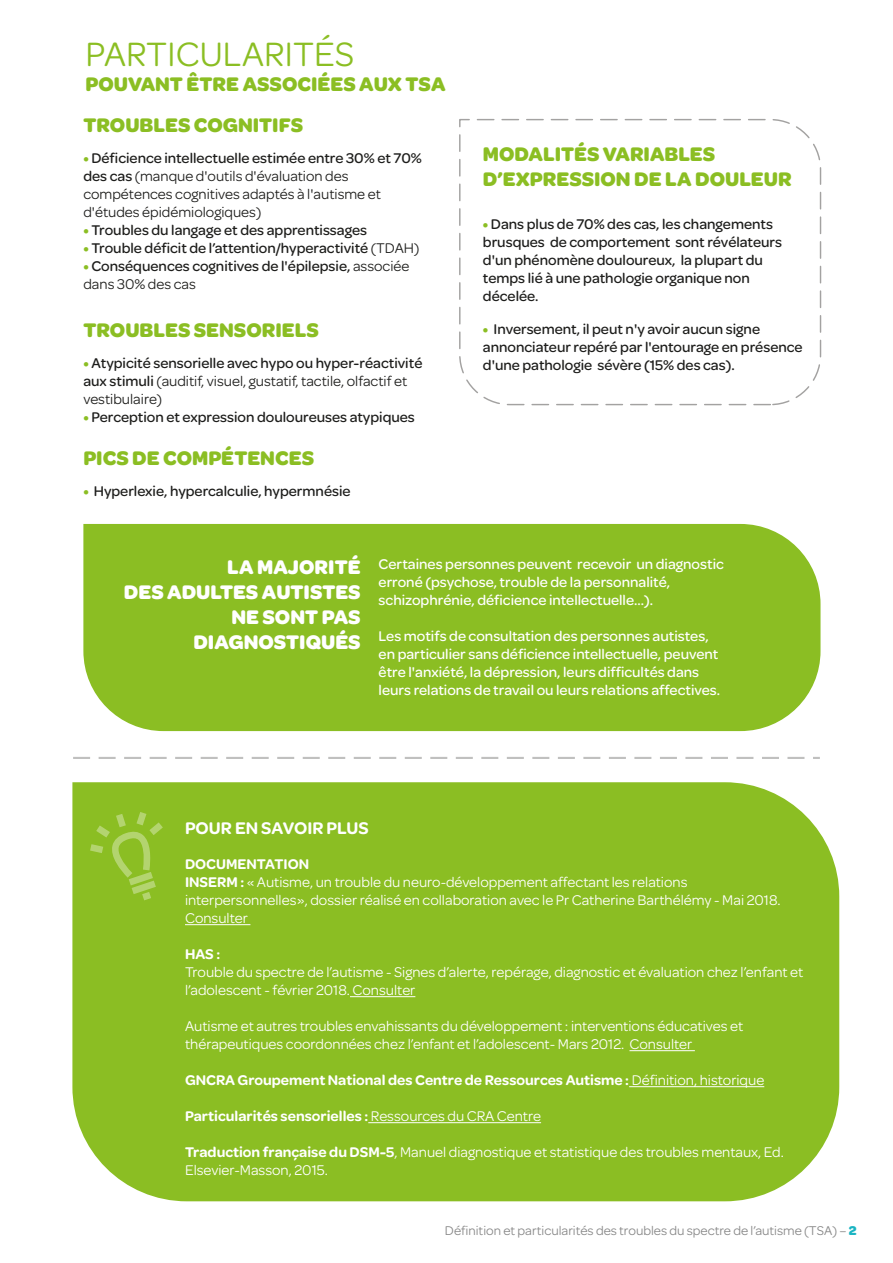
<style>
.page{position:relative;width:893px;height:1263px;background:#fff}
.page>*{position:absolute;margin:0;border:0;box-sizing:border-box;transform-origin:0 0}
.t1{font:36px "Omnes";color:#8bbe23}
.t2{font:700 21px/25.2px "Omnes";color:#8bbe23}
.t3{font:700 21px/25.2px "Omnes";color:#fff;text-align:right}
.t4{font:600 18px "Omnes";color:#fff}
.t5{font:500 15px/18px "Omnes";color:#1d1d1b}
.t6{font:15px/18px "Omnes";color:#fff}
.t7{font:500 15px/18px "Omnes";color:#fff}
.t8{font:15px/18px "Omnes";color:#1d1d1b}
.t9{font:600 15px "Omnes";color:#fff}
.t10{font:13.5px "Omnes";color:#878787}
.s1{font-weight:700;color:#8bbe23}
.s2{font-weight:500}
.s3{font-weight:400}
.s4{font-weight:600}
.s5{font-weight:700;color:#1ab4c2}
</style>
<div class="page">
<div style="left:72px;top:782px;width:767px;height:419px;background:#8bbe23"></div>
<svg style="left:90px;top:812px;width:73px;height:88px;background:#93c233"></svg>
<hr style="left:185px;top:924px;width:65px;height:1px;background:#fff">
<hr style="left:350px;top:996px;width:65px;height:1px;background:#fff">
<hr style="left:629px;top:1050px;width:66px;height:1px;background:#fff">
<hr style="left:629px;top:1086px;width:135px;height:1px;background:#fff">
<hr style="left:368px;top:1122px;width:173px;height:1px;background:#fff">
<div style="left:83px;top:524px;width:737px;height:207px;background:#8bbe23"></div>
<svg style="left:73px;top:757px;width:747px;height:2px"></svg>
<svg style="left:459px;top:118px;width:363px;height:288px"></svg>
<h1 class="t1" style="left:86px;top:29px;width:270px">PARTICULARITÉS</h1>
<h2 class="t2" style="left:86px;top:70px;width:361px">POUVANT ÊTRE ASSOCIÉES AUX TSA</h2>
<h2 class="t2" style="left:83px;top:111px;width:221px">TROUBLES COGNITIFS</h2>
<p class="t8" style="left:83px;top:148px;width:340px"><span class="s1">•</span> <span class="s2">Déficience intellectuelle estimée entre 30% et 70% des cas</span> (manque d'outils d'évaluation des compétences cognitives adaptés à l'autisme et d'études épidémiologiques)</p>
<p class="t5" style="left:83px;top:220px;width:285px"><span class="s1">•</span> Troubles du langage et des apprentissages</p>
<p class="t5" style="left:83px;top:238px;width:337px"><span class="s1">•</span> Trouble déficit de l’attention/hyperactivité <span class="s3">(TDAH)</span></p>
<p class="t5" style="left:83px;top:256px;width:328px"><span class="s1">•</span> Conséquences cognitives de l'épilepsie, <span class="s3">associée dans 30% des cas</span></p>
<h2 class="t2" style="left:83px;top:316px;width:237px">TROUBLES SENSORIELS</h2>
<p class="t5" style="left:83px;top:353px;width:341px"><span class="s1">•</span> Atypicité sensorielle avec hypo ou hyper-réactivité aux stimuli <span class="s3">(auditif, visuel, gustatif, tactile, olfactif et vestibulaire)</span></p>
<p class="t5" style="left:83px;top:407px;width:333px"><span class="s1">•</span> Perception et expression douloureuses atypiques</p>
<h2 class="t2" style="left:83px;top:444px;width:232px">PICS DE COMPÉTENCES</h2>
<p class="t5" style="left:83px;top:481px;width:269px"><span class="s1">•</span> Hyperlexie, hypercalculie, hypermnésie</p>
<h2 class="t2" style="left:483px;top:140px;width:310px">MODALITÉS VARIABLES<br>D’EXPRESSION DE LA DOULEUR</h2>
<p class="t5" style="left:483px;top:214px;width:301px"><span class="s1">•</span> Dans plus de 70% des cas, les changements brusques de comportement sont révélateurs d'un phénomène douloureux, la plupart du temps lié à une pathologie organique non décelée.</p>
<p class="t5" style="left:483px;top:319px;width:321px"><span class="s1">•</span> Inversement, il peut n'y avoir aucun signe annonciateur repéré par l'entourage en présence d'une pathologie sévère (15% des cas).</p>
<h2 class="t3" style="left:124px;top:553px;width:238px">LA MAJORITÉ<br>DES ADULTES AUTISTES<br>NE SONT PAS<br>DIAGNOSTIQUÉS</h2>
<p class="t7" style="left:379px;top:554px;width:347px">Certaines personnes peuvent recevoir un diagnostic erroné (psychose, trouble de la personnalité, schizophrénie, déficience intellectuelle...).</p>
<p class="t7" style="left:379px;top:626px;width:343px">Les motifs de consultation des personnes autistes, en particulier sans déficience intellectuelle, peuvent être l'anxiété, la dépression, leurs difficultés dans leurs relations de travail ou leurs relations affectives.</p>
<p class="t4" style="left:185px;top:816px;width:185px">POUR EN SAVOIR PLUS</p>
<p class="t6" style="left:185px;top:854px;width:597px"><span class="s4">DOCUMENTATION<br>INSERM :</span> « Autisme, un trouble du neuro-développement affectant les relations interpersonnelles», dossier réalisé en collaboration avec le Pr Catherine Barthélémy - Mai 2018.<br>Consulter</p>
<p class="t9" style="left:185px;top:943px;width:37px">HAS :</p>
<p class="t6" style="left:185px;top:962px;width:620px">Trouble du spectre de l’autisme - Signes d’alerte, repérage, diagnostic et évaluation chez l’enfant et l’adolescent - février 2018. Consulter</p>
<p class="t6" style="left:185px;top:1016px;width:560px">Autisme et autres troubles envahissants du développement : interventions éducatives et thérapeutiques coordonnées chez l’enfant et l’adolescent- Mars 2012. Consulter</p>
<p class="t9" style="left:185px;top:1069px;width:581px">GNCRA Groupement National des Centre de Ressources Autisme : <span class="s3">Définition, historique</span></p>
<p class="t9" style="left:185px;top:1105px;width:358px">Particularités sensorielles : <span class="s3">Ressources du CRA Centre</span></p>
<p class="t6" style="left:185px;top:1142px;width:600px"><span class="s4">Traduction française du DSM-5</span>, Manuel diagnostique et statistique des troubles mentaux, Ed.<br>Elsevier-Masson, 2015.</p>
<p class="t10" style="left:445px;top:1221px;width:413px">Définition et particularités des troubles du spectre de l’autisme (TSA) – <span class="s5">2</span></p>
</div>
